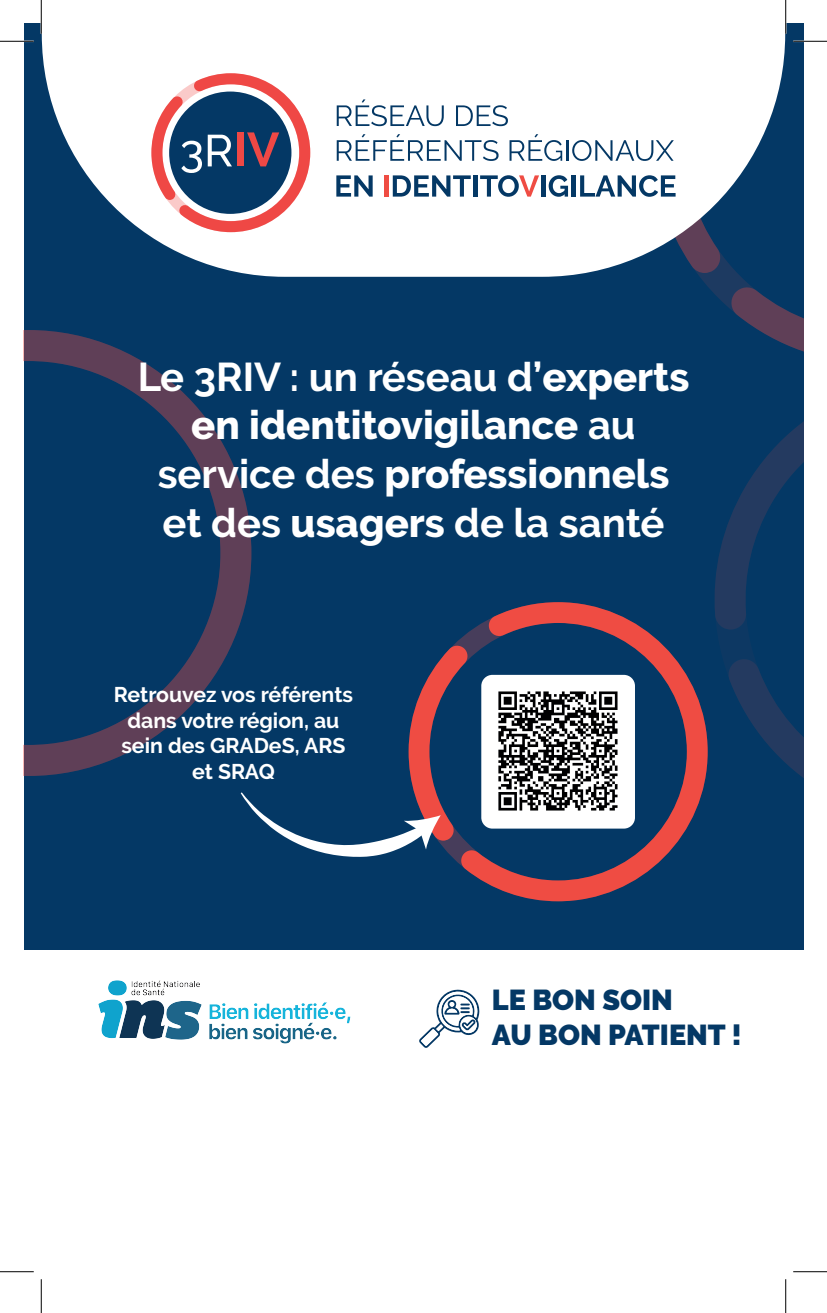
<style>
.page{position:relative;width:827px;height:1313px;background:#fff}
.page>*{position:absolute;margin:0;border:0;box-sizing:border-box;transform-origin:0 0}
.t1{font:800 40px/48.8px "Raleway";color:#fff;text-align:center}
.t2{font:900 28.75px/34.5px "Raleway";color:#043865}
.t3{font:700 21.25px/25.5px "Raleway";color:#fff;text-align:center}
.s1{font-weight:700}
</style>
<div class="page">
<div style="left:24px;top:24px;width:779px;height:958px;background:#043865"></div>
<div style="left:24px;top:950px;width:779px;height:338px;background:#fff"></div>
<svg style="left:460px;top:602px;width:247px;height:299px"></svg>
<svg style="left:714px;top:424px;width:87px;height:352px"></svg>
<svg style="left:26px;top:330px;width:225px;height:445px"></svg>
<svg style="left:42px;top:26px;width:294px;height:251px;fill:#fff"></svg>
<svg style="left:151px;top:73px;width:159px;height:159px"></svg>
<svg style="left:336px;top:26px;width:465px;height:325px"></svg>
<img style="left:98px;top:980px;width:253px;height:64px">
<svg style="left:241px;top:644px;width:227px;height:212px"></svg>
<svg style="left:419px;top:989px;width:61px;height:58px"></svg>
<div style="left:481px;top:674px;width:154px;height:154px;background:#fff;border-radius:11px"></div>
<img style="left:498px;top:691px;width:120px;height:120px">
<hr style="left:588px;top:1175px;width:3px;height:17px;background:#ee1d23">
<hr style="left:657px;top:1175px;width:3px;height:17px;background:#ee1d23">
<hr style="left:0;top:40px;width:34px;height:2px;background:#fff">
<hr style="left:793px;top:40px;width:34px;height:2px;background:#fff">
<hr style="left:40px;top:0;width:2px;height:34px;background:#fff">
<hr style="left:0;top:41px;width:34px;height:1px;background:#000">
<hr style="left:793px;top:41px;width:34px;height:1px;background:#000">
<hr style="left:0;top:1271px;width:34px;height:1px;background:#000">
<hr style="left:793px;top:1271px;width:34px;height:1px;background:#000">
<hr style="left:41px;top:0;width:1px;height:34px;background:#000">
<hr style="left:41px;top:1278px;width:1px;height:34px;background:#000">
<hr style="left:785px;top:0;width:1px;height:34px;background:#000">
<hr style="left:785px;top:1278px;width:1px;height:34px;background:#000">
<p class="t1" style="left:138px;top:352px;width:553px"><span class="s1">Le 3RIV : un réseau d’</span>experts en identitovigilance <span class="s1">au service des</span> professionnels <span class="s1">et des</span> usagers <span class="s1">de la santé</span></p>
<p class="t3" style="left:114px;top:682px;width:241px">Retrouvez vos référents dans votre région, au sein des GRADeS, ARS et SRAQ</p>
<p class="t2" style="left:492px;top:982px;width:251px">LE BON SOIN<br>AU BON PATIENT !</p>
</div>
